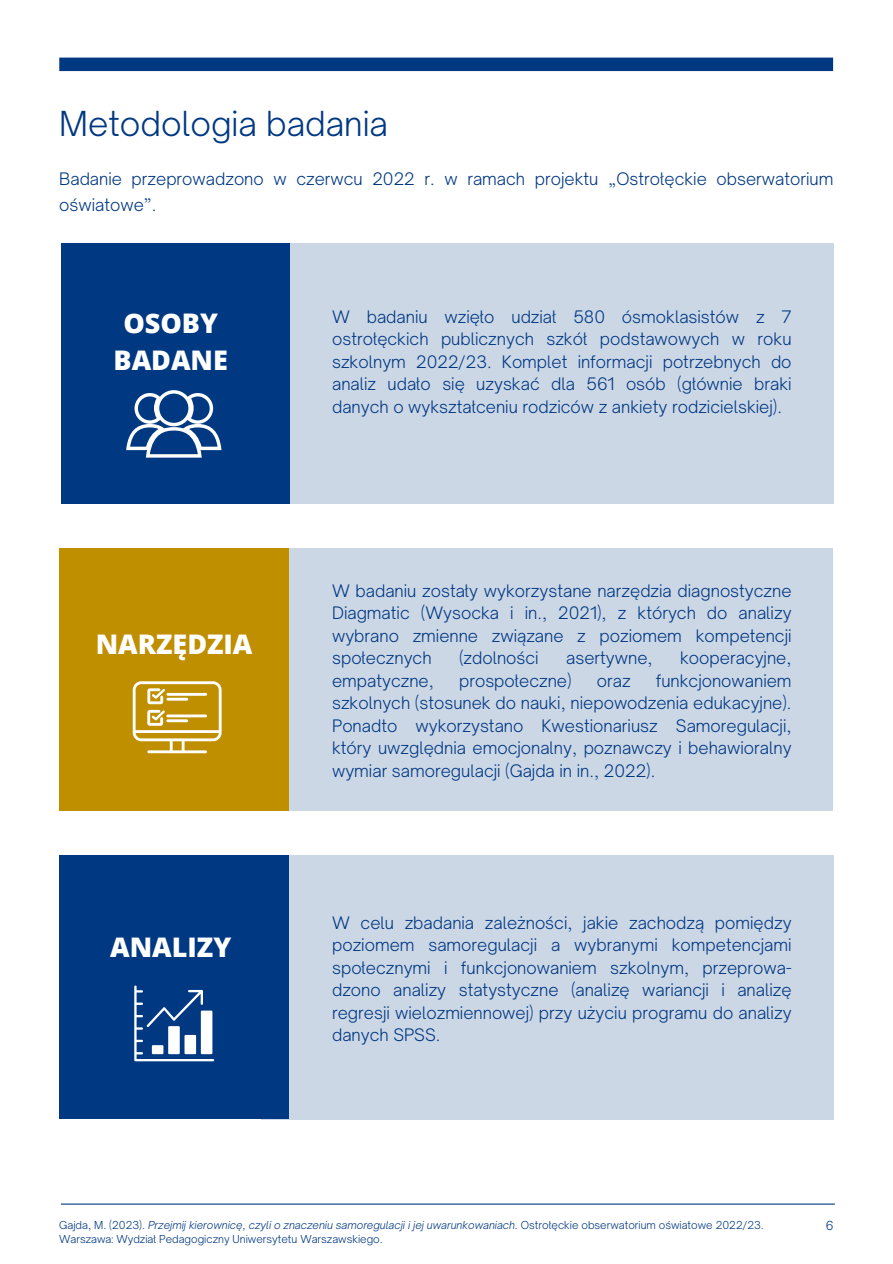
<style>
.page{position:relative;width:893px;height:1264px;background:#fff}
.page>*{position:absolute;margin:0;border:0;box-sizing:border-box;transform-origin:0 0}
.t1{font:300 33px "Open Sauce One";color:#003882}
.t2{font:800 27px/37px "Open Sans";color:#fff;text-align:center}
.t3{font:300 16.5px/22.5px "Open Sauce One";color:#003882;text-align:justify}
.t4{font:300 12px "Open Sauce One";color:#003882}
.t5{font:300 10.5px/14px "Open Sauce One";color:#003882}
.s1{font-style:italic}
</style>
<div class="page">
<div style="left:61px;top:243px;width:229px;height:260px;background:#003882"></div>
<div style="left:261px;top:243px;width:572px;height:261px;background:#ccd7e6"></div>
<div style="left:289px;top:548px;width:544px;height:262px;background:#ccd7e6"></div>
<div style="left:261px;top:855px;width:572px;height:264px;background:#ccd7e6"></div>
<hr style="left:61px;top:1203px;width:773px;height:1px;background:#003882">
<div style="left:59px;top:58px;width:774px;height:13px;background:#003882"></div>
<div style="left:59px;top:548px;width:230px;height:262px;background:#bf8f00"></div>
<svg style="left:133px;top:681px;width:88px;height:72px"></svg>
<div style="left:59px;top:855px;width:230px;height:264px;background:#003882"></div>
<svg style="left:134px;top:985px;width:80px;height:76px"></svg>
<svg style="left:126px;top:390px;width:95px;height:67px"></svg>
<p class="t1" style="left:59px;top:103px;width:330px">Metodologia badania</p>
<p class="t3" style="left:59px;top:166px;width:775px;line-height:25.8px">Badanie przeprowadzono w czerwcu 2022 r. w ramach projektu „Ostrołęckie obserwatorium oświatowe”.</p>
<p class="t2" style="left:113px;top:304px;width:116px">OSOBY<br>BADANE</p>
<p class="t2" style="left:96px;top:625px;width:158px">NARZĘDZIA</p>
<p class="t2" style="left:110px;top:927px;width:123px">ANALIZY</p>
<p class="t3" style="left:332px;top:305px;width:461px">W badaniu wzięło udział 580 ósmoklasistów z 7 ostrołęckich publicznych szkół podstawowych w roku szkolnym 2022/23. Komplet informacji potrzebnych do analiz udało się uzyskać dla 561 osób (głównie braki danych o wykształceniu rodziców z ankiety rodzicielskiej).</p>
<p class="t3" style="left:332px;top:579px;width:461px">W badaniu zostały wykorzystane narzędzia diagnostyczne Diagmatic (Wysocka i in., 2021), z których do analizy wybrano zmienne związane z poziomem kompetencji społecznych</p>
<p class="t3" style="left:459px;top:647px;width:81px">(zdolności</p>
<p class="t3" style="left:566px;top:647px;width:88px">asertywne,</p>
<p class="t3" style="left:680px;top:647px;width:113px">kooperacyjne,</p>
<p class="t3" style="left:332px;top:669px;width:103px">empatyczne,</p>
<p class="t3" style="left:459px;top:669px;width:114px">prospołeczne)</p>
<p class="t3" style="left:596px;top:669px;width:35px">oraz</p>
<p class="t3" style="left:332px;top:669px;width:461px;text-indent:323px">funkcjonowaniem szkolnych (stosunek do nauki, niepowodzenia edukacyjne).<br>Ponadto wykorzystano Kwestionariusz Samoregulacji, który uwzględnia emocjonalny, poznawczy i behawioralny wymiar samoregulacji (Gajda in in., 2022).</p>
<p class="t3" style="left:332px;top:911px;width:461px">W celu zbadania zależności, jakie zachodzą pomiędzy poziomem samoregulacji a wybranymi kompetencjami społecznymi i funkcjonowaniem szkolnym, przeprowa&shy;dzono analizy statystyczne (analizę wariancji i analizę regresji wielozmiennowej) przy użyciu programu do analizy danych SPSS.</p>
<p class="t5" style="left:59px;top:1217px;width:706px">Gajda, M. (2023). <span class="s1">Przejmij kierownicę, czyli o znaczeniu samoregulacji i jej uwarunkowaniach.</span> Ostrołęckie obserwatorium oświatowe 2022/23.<br>Warszawa: Wydział Pedagogiczny Uniwersytetu Warszawskiego.</p>
<p class="t4" style="left:825px;top:1217px;width:9px">6</p>
</div>
